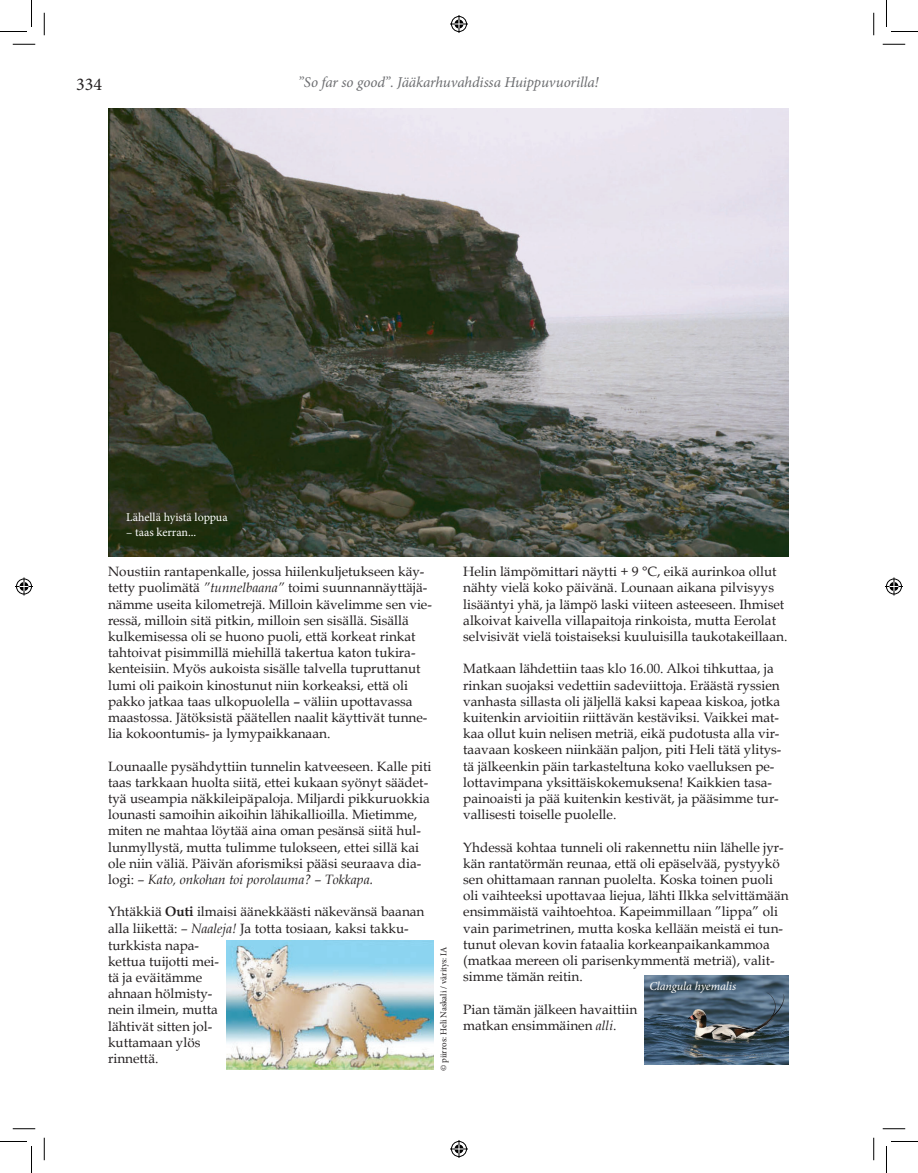
<style>
.page{position:relative;width:918px;height:1173px;background:#fff}
.page>*{position:absolute;margin:0;border:0;box-sizing:border-box;transform-origin:0 0}
.t1{font:18px "Minion Pro";color:#231f20}
.t2{font:italic 15px "Minion Pro";letter-spacing:-.01em;color:#6c6d70}
.t3{font:13.5px/16.2px "Book Antiqua";color:#231f20}
.t4{font:12px "Minion Pro";color:#fff}
.t5{font:italic 12px "Minion Pro";letter-spacing:-.005em;color:#fff}
.t6{font:9px "Minion Pro";letter-spacing:-.005em;color:#231f20}
.s1{font-style:italic}
.s2{font-weight:700}
</style>
<div class="page">
<img style="left:226px;top:940px;width:207px;height:129px">
<img style="left:108px;top:108px;width:680px;height:449px">
<img style="left:644px;top:975px;width:144px;height:90px">
<svg style="left:13px;top:44px;width:22px;height:1px"></svg>
<svg style="left:882px;top:44px;width:23px;height:1px"></svg>
<svg style="left:13px;top:1128px;width:22px;height:1px"></svg>
<svg style="left:882px;top:1128px;width:23px;height:1px"></svg>
<svg style="left:44px;top:13px;width:1px;height:22px"></svg>
<svg style="left:44px;top:1138px;width:1px;height:22px"></svg>
<svg style="left:873px;top:13px;width:1px;height:22px"></svg>
<svg style="left:873px;top:1138px;width:1px;height:22px"></svg>
<svg style="left:0;top:0;width:32px;height:32px"></svg>
<svg style="left:0;top:1141px;width:32px;height:32px"></svg>
<svg style="left:886px;top:0;width:32px;height:32px"></svg>
<svg style="left:886px;top:1141px;width:32px;height:32px"></svg>
<svg style="left:450px;top:15px;width:18px;height:18px"></svg>
<svg style="left:450px;top:1140px;width:18px;height:18px"></svg>
<svg style="left:15px;top:577px;width:18px;height:18px"></svg>
<svg style="left:885px;top:577px;width:18px;height:18px"></svg>
<h1 class="t1" style="left:76px;top:72px;width:27px">334</h1>
<p class="t2" style="left:298px;top:72px;width:302px">”So far so good”. Jääkarhuvahdissa Huippuvuorilla!</p>
<p class="t4" style="left:126px;top:509px;width:103px">Lähellä hyistä loppua</p>
<p class="t4" style="left:126px;top:524px;width:72px">– taas kerran...</p>
<p class="t3" style="left:108px;top:563px;width:325px">Noustiin rantapenkalle, jossa hiilenkuljetukseen käy&shy;tetty puolimätä <span class="s1">”tunnelbaana”</span> toimi suunnannäyttäjä&shy;nämme useita kilometrejä. Milloin kävelimme sen vie&shy;ressä, milloin sitä pitkin, milloin sen sisällä. Sisällä kulkemisessa oli se huono puoli, että korkeat rinkat tahtoivat pisimmillä miehillä takertua katon tukira&shy;kenteisiin. Myös aukoista sisälle talvella tupruttanut lumi oli paikoin kinostunut niin korkeaksi, että oli pakko jatkaa taas ulkopuolella – väliin upottavassa maastossa. Jätöksistä päätellen naalit käyttivät tunne&shy;lia kokoontumis- ja lymypaikkanaan.</p>
<p class="t3" style="left:108px;top:758px;width:325px">Lounaalle pysähdyttiin tunnelin katveeseen. Kalle piti taas tarkkaan huolta siitä, ettei kukaan syönyt säädet&shy;tyä useampia näkkileipäpaloja. Miljardi pikkuruokkia lounasti samoihin aikoihin lähikallioilla. Mietimme, miten ne mahtaa löytää aina oman pesänsä siitä hul&shy;lunmyllystä, mutta tulimme tulokseen, ettei sillä kai ole niin väliä. Päivän aforismiksi pääsi seuraava dia&shy;logi: <span class="s1">– Kato, onkohan toi porolauma? – Tokkapa.</span></p>
<p class="t3" style="left:108px;top:904px;width:318px">Yhtäkkiä <span class="s2">Outi</span> ilmaisi äänekkäästi näkevänsä baanan alla liikettä: <span class="s1">– Naaleja!</span> Ja totta tosiaan, kaksi takku-</p>
<p class="t3" style="left:108px;top:937px;width:112px">turkkista napa&shy;kettua tuijotti mei&shy;tä ja eväitämme ahnaan hölmisty&shy;nein ilmein, mutta lähtivät sitten jol&shy;kuttamaan ylös rinnettä.</p>
<p class="t6" style="left:437px;top:1071px;width:126px;rotate:-90deg">© piirros: Heli Naskali / väritys: IA</p>
<p class="t3" style="left:463px;top:563px;width:326px">Helin lämpömittari näytti + 9 °C, eikä aurinkoa ollut nähty vielä koko päivänä. Lounaan aikana pilvisyys lisääntyi yhä, ja lämpö laski viiteen asteeseen. Ihmiset alkoivat kaivella villapaitoja rinkoista, mutta Eerolat selvisivät vielä toistaiseksi kuuluisilla taukotakeillaan.</p>
<p class="t3" style="left:463px;top:661px;width:320px">Matkaan lähdettiin taas klo 16.00. Alkoi tihkuttaa, ja rinkan suojaksi vedettiin sadeviittoja. Eräästä ryssien vanhasta sillasta oli jäljellä kaksi kapeaa kiskoa, jotka kuitenkin arvioitiin riittävän kestäviksi. Vaikkei mat&shy;kaa ollut kuin nelisen metriä, eikä pudotusta alla vir&shy;taavaan koskeen niinkään paljon, piti Heli tätä ylitys&shy;tä jälkeenkin päin tarkasteltuna koko vaelluksen pe&shy;lottavimpana yksittäiskokemuksena! Kaikkien tasa&shy;painoaisti ja pää kuitenkin kestivät, ja pääsimme tur&shy;vallisesti toiselle puolelle.</p>
<p class="t3" style="left:463px;top:839px;width:327px">Yhdessä kohtaa tunneli oli rakennettu niin lähelle jyr&shy;kän rantatörmän reunaa, että oli epäselvää, pystyykö sen ohittamaan rannan puolelta. Koska toinen puoli oli vaihteeksi upottavaa liejua, lähti Ilkka selvittämään ensimmäistä vaihtoehtoa. Kapeimmillaan ”lippa” oli vain parimetrinen, mutta koska kellään meistä ei tun&shy;tunut olevan kovin fataalia korkeanpaikankammoa (matkaa mereen oli parisenkymmentä metriä), valit&shy;simme tämän reitin.</p>
<p class="t3" style="left:463px;top:1001px;width:176px">Pian tämän jälkeen havaittiin matkan ensimmäinen <span class="s1">alli</span>.</p>
<p class="t5" style="left:649px;top:978px;width:88px">Clangula hyemalis</p>
</div>
